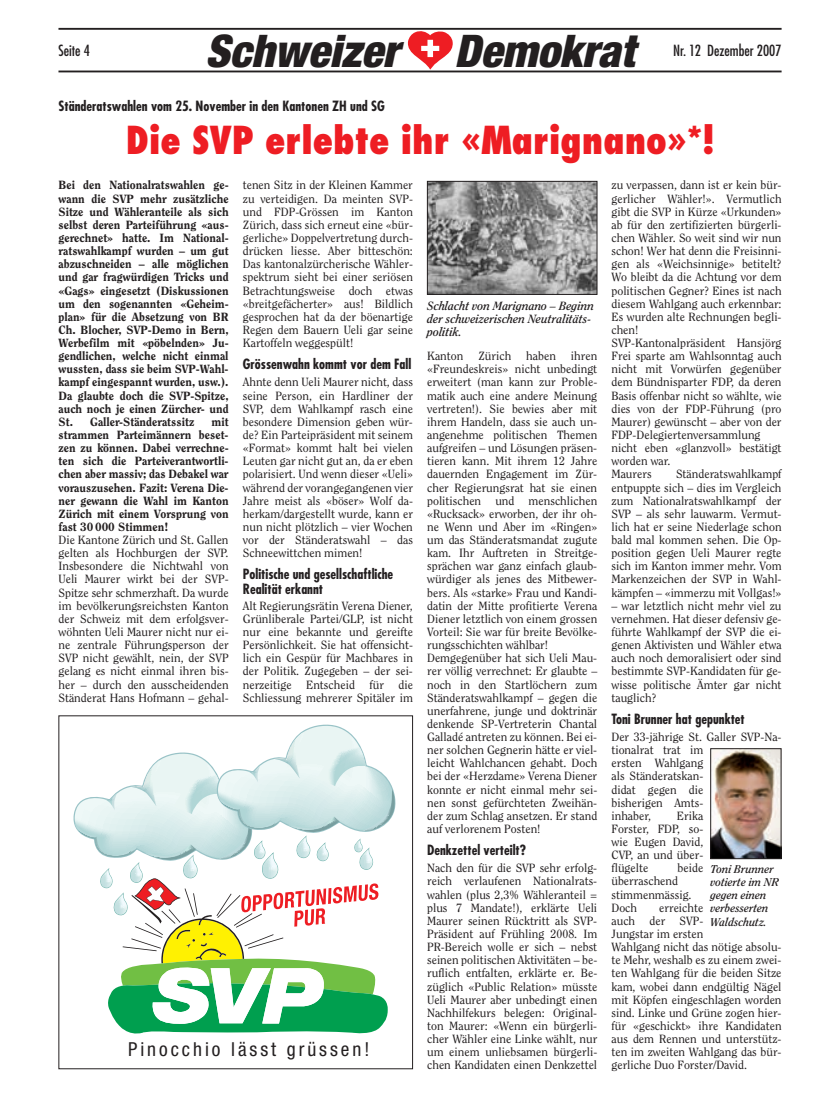
<style>
.page{position:relative;width:833px;height:1099px;background:#fff}
.page>*{position:absolute;margin:0;border:0;box-sizing:border-box;transform-origin:0 0}
.t1{font:italic 900 condensed 45px "Helvetica Neue";color:#231f20}
.t2{font:800 condensed 37.5px "Futura";color:#ee1d23}
.t3{font:condensed 19.25px "Helvetica Neue";letter-spacing:.155em;color:#231f20}
.t4{font:condensed 15px "Futura";color:#231f20}
.t5{font:700 condensed 13.75px/15px "Futura";color:#231f20}
.t6{font:11.88px/13.1px "Clearface";color:#231f20;text-align:justify}
.t7{font:800 11.88px/13.1px "Clearface";color:#231f20;text-align:justify}
.t8{font:italic 700 11.88px/13.1px "Clearface";color:#231f20}
.t9{font:italic 700 11.25px/13.1px "Clearface";color:#231f20}
</style>
<div class="page">
<hr style="left:58px;top:28px;width:723px;height:2px;background:#231f20">
<hr style="left:58px;top:71px;width:723px;height:1px;background:#231f20">
<svg style="left:408px;top:31px;width:45px;height:39px"></svg>
<img style="left:429px;top:183px;width:166px;height:110px">
<div style="left:427px;top:181px;width:170px;height:114px;border:1px solid #231f20"></div>
<img style="left:712px;top:750px;width:67px;height:106px">
<div style="left:710px;top:748px;width:71px;height:110px;border:1px solid #231f20"></div>
<svg style="left:73px;top:724px;width:322px;height:310px"></svg>
<p class="t4" style="left:58px;top:43px;width:33px">Seite 4</p>
<h1 class="t1" style="left:205px;top:35px;width:431px">Schweizer Demokrat</h1>
<p class="t4" style="left:673px;top:43px;width:110px">Nr. 12 Dezember 2007</p>
<p class="t5" style="left:58px;top:100px;width:328px">Ständeratswahlen vom 25. November in den Kantonen ZH und SG</p>
<h2 class="t2" style="left:126px;top:124px;width:589px">Die SVP erlebte ihr «Marignano»*!</h2>
<p class="t7" style="left:58px;top:179px;width:172px">Bei den Nationalratswahlen ge&shy;wann die SVP mehr zusätzliche Sitze und Wähleranteile als sich selbst deren Parteiführung «aus&shy;gerechnet» hatte. Im National&shy;ratswahlkampf wurden – um gut abzuschneiden – alle möglichen und gar fragwürdigen Tricks und «Gags» eingesetzt (Diskussionen um den sogenannten «Geheim&shy;plan» für die Absetzung von BR Ch. Blocher, SVP-Demo in Bern, Werbefilm mit «pöbelnden» Ju&shy;gendlichen, welche nicht einmal wussten, dass sie beim SVP-Wahl&shy;kampf eingespannt wurden, usw.).<br>Da glaubte doch die SVP-Spitze, auch noch je einen Zürcher- und St. Galler-Ständeratssitz</p>
<p class="t7" style="left:58px;top:416px;width:172px;text-indent:153px">mit strammen Parteimännern beset&shy;zen zu können. Dabei verrechne&shy;ten sich die Parteiverantwortli&shy;chen aber massiv; das Debakel war vorauszusehen. Fazit: Verena Die&shy;ner gewann die Wahl im Kanton Zürich mit einem Vorsprung von fast 30 000 Stimmen!</p>
<p class="t6" style="left:58px;top:534px;width:172px">Die Kantone Zürich und St. Gallen gelten als Hochburgen der SVP.<br>Insbesondere die Nichtwahl von Ueli Maurer wirkt bei der SVP-Spitze sehr schmerzhaft. Da wurde im bevölkerungsreichsten Kanton der Schweiz mit dem erfolgsver&shy;wöhnten Ueli Maurer nicht nur ei&shy;ne zentrale Führungsperson der SVP nicht gewählt, nein, der SVP gelang es nicht einmal ihren bis&shy;her – durch den ausscheidenden Ständerat Hans Hofmann – gehal-</p>
<p class="t6" style="left:243px;top:179px;width:172px">tenen Sitz in der Kleinen Kammer zu verteidigen. Da meinten SVP&shy;und FDP-Grössen im Kanton Zürich, dass sich erneut eine «bür&shy;gerliche» Doppelvertretung durch&shy;drücken liesse. Aber bitteschön:<br>Das kantonalzürcherische Wähler&shy;spektrum sieht bei einer seriösen Betrachtungsweise doch etwas «breitgefächerter» aus! Bildlich gesprochen hat da der böenartige Regen dem Bauern Ueli gar seine Kartoffeln weggespült!</p>
<p class="t5" style="left:243px;top:358px;width:170px">Grössenwahn kommt vor dem Fall</p>
<p class="t6" style="left:243px;top:376px;width:172px">Ahnte denn Ueli Maurer nicht, dass seine Person, ein Hardliner der SVP, dem Wahlkampf rasch eine besondere Dimension geben wür&shy;de? Ein Parteipräsident mit seinem «Format» kommt halt bei vielen Leuten gar nicht gut an, da er eben polarisiert. Und wenn dieser «Ueli» während der vorangegangenen vier Jahre meist als «böser» Wolf da&shy;herkam/dargestellt wurde, kann er nun nicht plötzlich – vier Wochen vor der Ständeratswahl – das Schneewittchen mimen!</p>
<p class="t5" style="left:243px;top:568px;width:152px">Politische und gesellschaftliche<br>Realität erkannt</p>
<p class="t6" style="left:243px;top:599px;width:172px">Alt Regierungsrätin Verena Diener, Grünliberale Partei/GLP, ist nicht nur eine bekannte und gereifte Persönlichkeit. Sie hat offensicht&shy;lich ein Gespür für Machbares in der Politik. Zugegeben – der sei - nerzeitige Entscheid für die Schliessung mehrerer Spitäler im</p>
<h3 class="t3" style="left:128px;top:1042px;width:243px">Pinocchio lässt grüssen!</h3>
<p class="t8" style="left:427px;top:300px;width:168px">Schlacht von Marignano – Beginn der schweizerischen Neutralitäts&shy;politik.</p>
<p class="t6" style="left:427px;top:350px;width:172px;text-align:left;text-indent:144px">ihren «Freundeskreis» nicht unbedingt erweitert (man kann zur Proble&shy;matik auch eine andere Meinung vertreten!). Sie bewies aber mit ihrem Handeln, dass sie auch un&shy;angenehme politischen Themen aufgreifen – und Lösungen präsen&shy;tieren kann. Mit ihrem 12 Jahre dauernden Engagement im Zür&shy;cher Regierungsrat hat sie einen politischen und menschlichen «Rucksack» erworben, der ihr oh&shy;ne Wenn und Aber im «Ringen» um das Ständeratsmandat zugute kam. Ihr Auftreten in Streitge&shy;sprächen war ganz einfach glaub&shy;würdiger als jenes des Mitbewer&shy;bers. Als «starke» Frau und Kandi&shy;datin der Mitte profitierte Verena<br>Diener letztlich von einem grossen<br>Vorteil: Sie war für breite Bevölke&shy;rungsschichten wählbar!<br>Demgegenüber hat sich Ueli Mau&shy;rer völlig verrechnet: Er glaubte – noch in den Startlöchern zum<br>Ständeratswahlkampf – gegen die unerfahrene, junge und doktrinär denkende SP-Vertreterin Chantal<br>Galladé antreten zu können. Bei ei&shy;ner solchen Gegnerin hätte er viel&shy;leicht Wahlchancen gehabt. Doch bei der «Herzdame» Verena Diener konnte er nicht einmal mehr sei&shy;nen sonst gefürchteten Zweihän&shy;der zum Schlag ansetzen. Er stand auf verlorenem Posten!</p>
<p class="t5" style="left:427px;top:843px;width:100px">Denkzettel verteilt?</p>
<p class="t6" style="left:427px;top:862px;width:172px">Nach den für die SVP sehr erfolg&shy;reich verlaufenen Nationalrats&shy;wahlen (plus 2,3% Wähleranteil = plus 7 Mandate!), erklärte Ueli Maurer seinen Rücktritt als SVP-Präsident auf Frühling 2008. Im PR-Bereich wolle er sich – nebst seinen politischen Aktivitäten – be&shy;ruflich entfalten, erklärte er. Be&shy;züglich «Public Relation» müsste Ueli Maurer aber unbedingt einen Nachhilfekurs belegen: Original&shy;ton Maurer: «Wenn ein bürgerli&shy;cher Wähler eine Linke wählt, nur um einem unliebsamen bürgerli&shy;chen Kandidaten einen Denkzettel</p>
<p class="t6" style="left:427px;top:350px;width:38px">Kanton</p>
<p class="t6" style="left:478px;top:350px;width:34px">Zürich</p>
<p class="t6" style="left:526px;top:350px;width:31px">haben</p>
<p class="t6" style="left:611px;top:180px;width:172px;text-align:left">zu verpassen, dann ist er kein bür&shy;gerlicher Wähler!». Vermutlich gibt die SVP in Kürze «Urkunden» ab für den zertifizierten bürgerli&shy;chen Wähler. So weit sind wir nun schon! Wer hat denn die Freisinni&shy;gen als «Weichsinnige» betitelt?<br>Wo bleibt da die Achtung vor dem politischen Gegner? Eines ist nach diesem Wahlgang auch erkennbar:<br>Es wurden alte Rechnungen begli&shy;chen!<br>SVP-Kantonalpräsident Hansjörg<br>Frei sparte am Wahlsonntag auch nicht mit Vorwürfen gegenüber dem Bündnisparter FDP, da deren<br>Basis offenbar nicht so wählte, wie dies von der FDP-Führung (pro<br>Maurer) gewünscht – aber von der<br>FDP-Delegiertenversammlung nicht eben «glanzvoll» bestätigt worden war.<br>Maurers</p>
<p class="t6" style="left:611px;top:468px;width:172px;text-indent:65px">Ständeratswahlkampf entpuppte sich – dies im Vergleich zum Nationalratswahlkampf der SVP – als sehr lauwarm. Vermut&shy;lich hat er seine Niederlage schon bald mal kommen sehen. Die Op&shy;position gegen Ueli Maurer regte sich im Kanton immer mehr. Vom Markenzeichen der SVP in Wahl&shy;kämpfen – «immerzu mit Vollgas!»</p>
<p class="t6" style="left:611px;top:600px;width:172px">– war letztlich nicht mehr viel zu vernehmen. Hat dieser defensiv ge&shy;führte Wahlkampf der SVP die ei&shy;genen Aktivisten und Wähler etwa auch noch demoralisiert oder sind bestimmte SVP-Kandidaten für ge&shy;wisse politische Ämter gar nicht tauglich?</p>
<p class="t5" style="left:611px;top:712px;width:135px">Toni Brunner hat gepunktet</p>
<p class="t6" style="left:611px;top:731px;width:172px;text-align:left">Der 33-jährige St. Galler SVP-Na&shy;tionalrat trat im<br>ersten Wahlgang<br>als Ständeratskan-<br>didat gegen die<br>bisherigen Amts-<br>inhaber,</p>
<p class="t6" style="left:611px;top:809px;width:93px;text-indent:65px">Erika Forster, FDP, so&shy;wie Eugen David, CVP, an und über&shy;flügelte</p>
<p class="t6" style="left:611px;top:862px;width:93px;text-align:left;text-indent:66px">beide überraschend stimmenmässig.<br>Doch</p>
<p class="t9" style="left:710px;top:863px;width:70px">Toni Brunner votierte im NR gegen einen verbesserten<br>Waldschutz.</p>
<p class="t6" style="left:611px;top:901px;width:172px;text-align:left;text-indent:48px">erreichte<br>auch der SVP-<br>Jungstar im ersten<br>Wahlgang nicht das nötige absolu&shy;te Mehr, weshalb es zu einem zwei&shy;ten Wahlgang für die beiden Sitze kam, wobei dann endgültig Nägel mit Köpfen eingeschlagen worden sind. Linke und Grüne zogen hier&shy;für «geschickt» ihre Kandidaten aus dem Rennen und unterstütz&shy;ten im zweiten Wahlgang das bür&shy;gerliche Duo Forster/David.</p>
</div>
